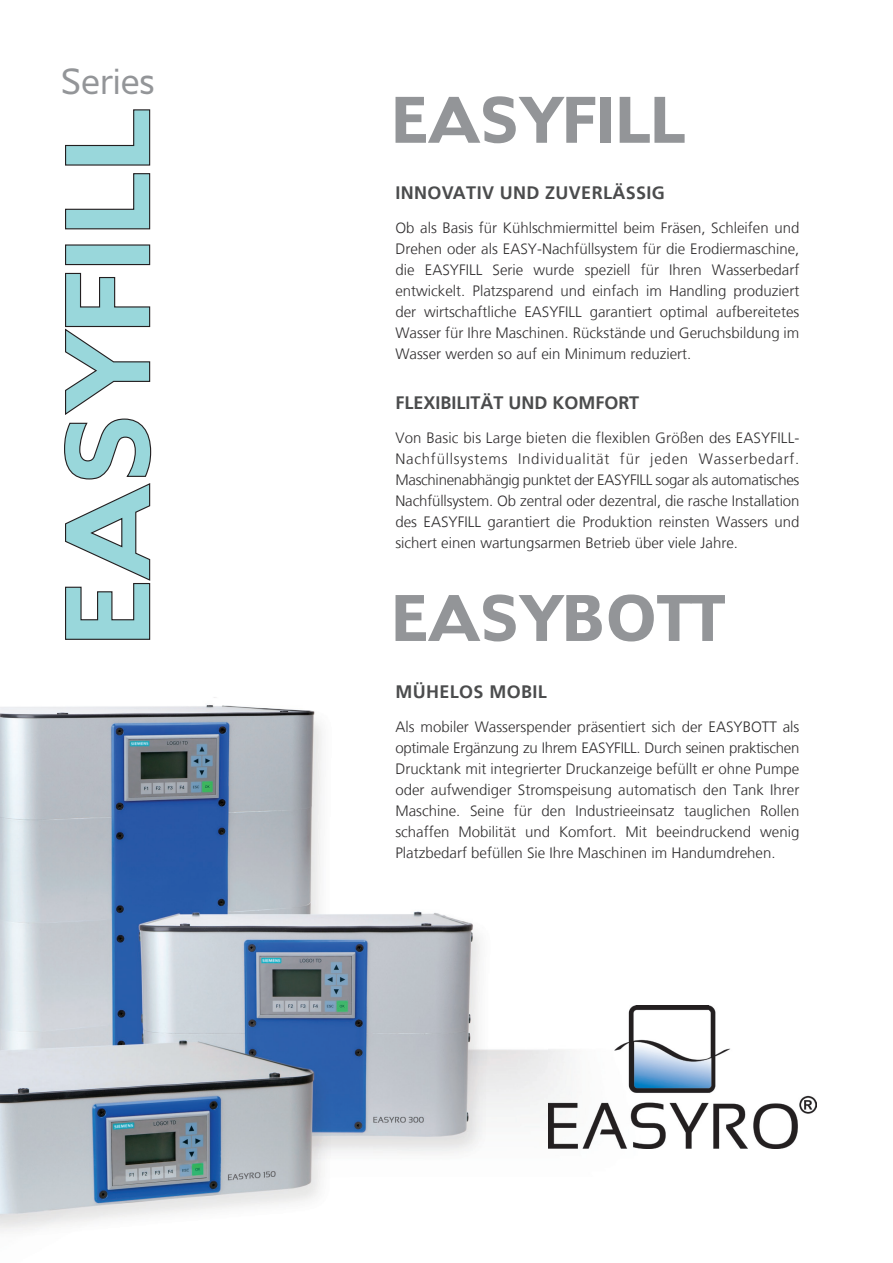
<style>
.page{position:relative;width:893px;height:1263px;background:#fff}
.page>*{position:absolute;margin:0;border:0;box-sizing:border-box;transform-origin:0 0}
.t1{font:700 67.5px "Angro LT Std";color:#939598}
.t2{font:300 37.2px "Angro LT Std";color:#939598}
.t3{font:700 18px "Frutiger LT";letter-spacing:.02em;color:#4b4c4d}
.t4{font:700 18px "Frutiger LT";color:#4b4c4d}
.t5{font:300 15px/21px "Frutiger LT";color:#312f30;text-align:justify}
</style>
<div class="page">
<img style="left:0;top:697px;width:785px;height:535px">
<img style="left:549px;top:1006px;width:268px;height:142px">
<svg style="left:64px;top:109px;width:88px;height:531px"></svg>
<h2 class="t2" style="left:61px;top:61px;width:96px">Series</h2>
<h1 class="t1" style="left:391px;top:81px;width:295px">EASYFILL</h1>
<p class="t3" style="left:395px;top:183px;width:271px">INNOVATIV UND ZUVERLÄSSIG</p>
<p class="t5" style="left:395px;top:218px;width:405px">Ob als Basis für Kühlschmiermittel beim Fräsen, Schleifen und Drehen oder als EASY-Nachfüllsystem für die Erodiermaschine, die EASYFILL Serie wurde speziell für Ihren Wasserbedarf entwickelt. Platzsparend und einfach im Handling produziert der wirtschaftliche EASYFILL garantiert optimal aufbereitetes Wasser für Ihre Maschinen. Rückstände und Geruchsbildung im Wasser werden so auf ein Minimum reduziert.</p>
<p class="t4" style="left:395px;top:392px;width:245px">FLEXIBILITÄT UND kOMFORT</p>
<p class="t5" style="left:395px;top:427px;width:405px">Von Basic bis Large bieten die flexiblen Größen des EASYFILL-Nachfüllsystems Individualität für jeden Wasserbedarf.<br>Maschinenabhängig punktet der EASYFILL sogar als automatisches Nachfüllsystem. Ob zentral oder dezentral, die rasche Installation des EASYFILL garantiert die Produktion reinsten Wassers und sichert einen wartungsarmen Betrieb über viele Jahre.</p>
<h1 class="t1" style="left:391px;top:579px;width:334px">EASYBOTT</h1>
<p class="t3" style="left:395px;top:681px;width:153px">MÜHELOS MOBIL</p>
<p class="t5" style="left:395px;top:717px;width:405px">Als mobiler Wasserspender präsentiert sich der EASYBOTT als optimale Ergänzung zu Ihrem EASYFILL. Durch seinen praktischen Drucktank mit integrierter Druckanzeige befüllt er ohne Pumpe oder aufwendiger Stromspeisung automatisch den Tank Ihrer Maschine. Seine für den Industrieeinsatz tauglichen Rollen schaffen Mobilität und Komfort. Mit beeindruckend wenig Platzbedarf befüllen Sie Ihre Maschinen im Handumdrehen.</p>
</div>
